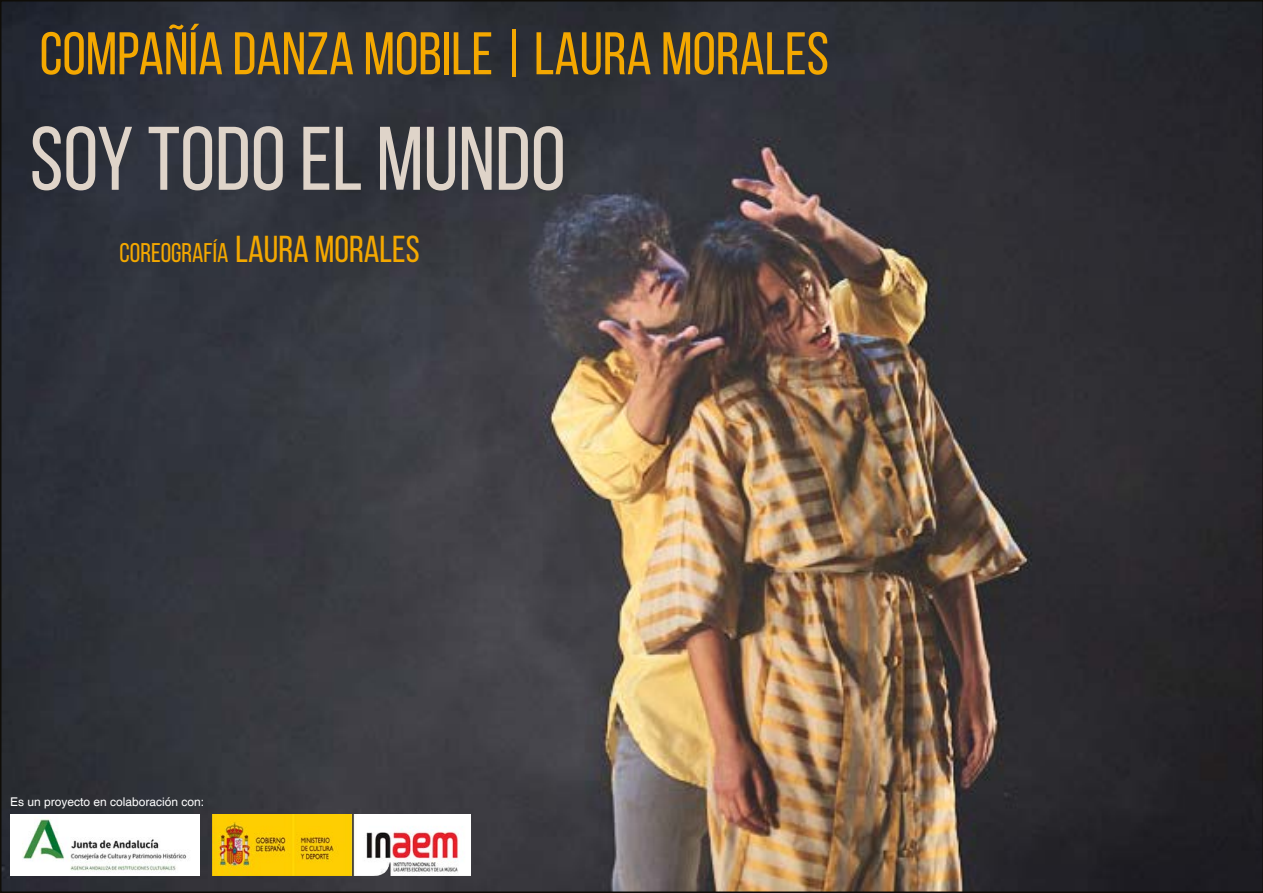
<style>
.page{position:relative;width:1263px;height:893px;background:#fff}
.page>*{position:absolute;margin:0;border:0;box-sizing:border-box;transform-origin:0 0}
.t1{font:90px "Bebas Neue";color:#dfd4c9}
.t2{font:60px "Bebas Neue";color:#f4a800}
.t3{font:37.5px "Bebas Neue";color:#f4a800}
.t4{font:12px "Helvetica";color:#fff}
.s1{font-size:27px}
</style>
<div class="page">
<img style="left:0;top:0;width:1263px;height:893px">
<img style="left:10px;top:815px;width:189px;height:61px">
<img style="left:213px;top:815px;width:258px;height:61px">
<p class="t2" style="left:40px;top:21px;width:791px">COMPAÑÍA DANZA MOBILE | LAURA MORALES</p>
<h1 class="t1" style="left:30px;top:110px;width:537px">SOY TODO EL MUNDO</h1>
<p class="t3" style="left:120px;top:229px;width:302px"><span class="s1">COREOGRAFÍA</span> LAURA MORALES</p>
<p class="t4" style="left:10px;top:794px;width:196px">Es un proyecto en colaboración con:</p>
</div>
